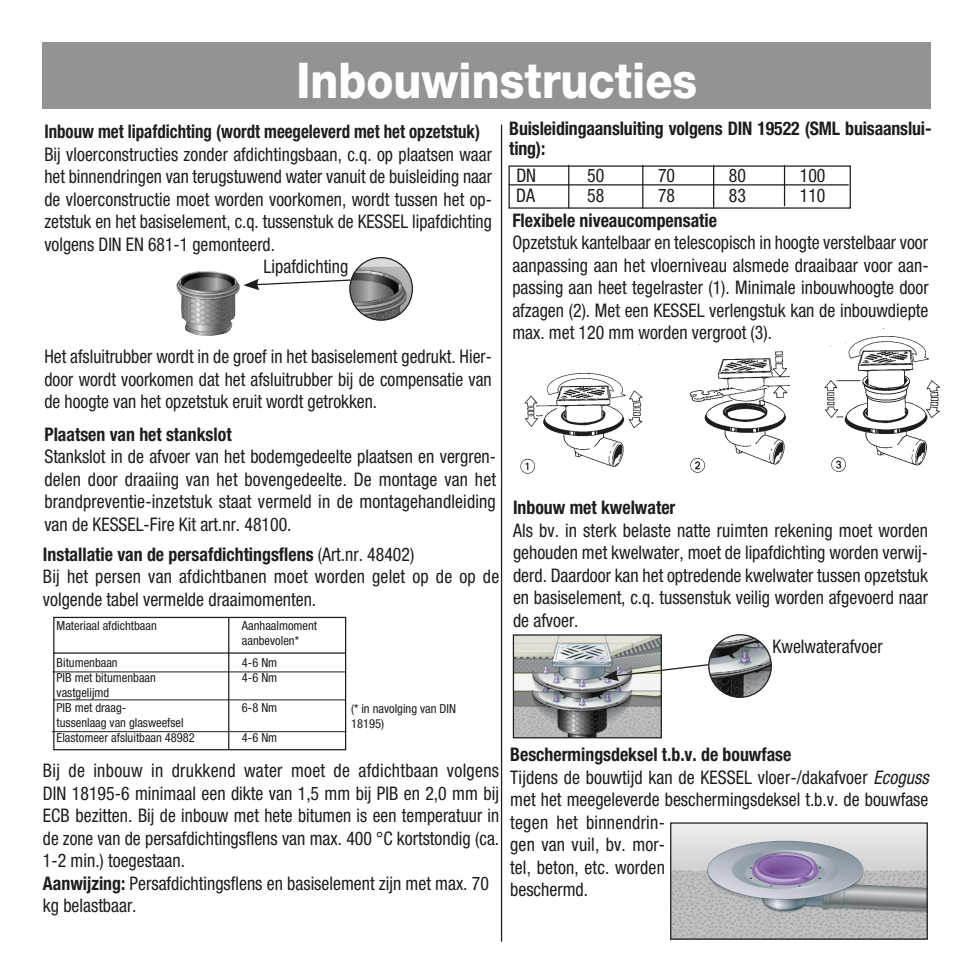
<style>
.page{position:relative;width:971px;height:971px;background:#fff}
.page>*{position:absolute;margin:0;border:0;box-sizing:border-box;transform-origin:0 0}
.t1{font:800 49.25px "Helvetica Neue LT Std";color:#fff;scale:.9 1}
.t2{font:condensed 18.75px/22.5px "Helvetica Neue LT Std";color:#1d1d1b;text-align:justify;scale:.95 1}
.t3{font:condensed 18.75px/22.5px "Helvetica Neue LT Std";color:#1d1d1b;text-align:justify;scale:.94 1}
.t4{font:700 condensed 18.75px/20px "Helvetica Neue LT Std";color:#1d1d1b;scale:.95 1}
.t5{font:700 condensed 18.75px "Helvetica Neue LT Std";color:#1d1d1b;scale:.9 1}
.t6{font:condensed 12.5px/15px "Helvetica Neue LT Std";color:#1d1d1b}
.s1{font-weight:700}
.s2{font-style:italic}
</style>
<div class="page">
<div style="left:43px;top:43px;width:888px;height:66px;background:#929395"></div>
<img style="left:520px;top:328px;width:420px;height:146px">
<hr style="left:508px;top:184px;width:341px;height:1px;background:#1d1d1b">
<hr style="left:568px;top:165px;width:1px;height:44px;background:#1d1d1b">
<hr style="left:642px;top:165px;width:1px;height:44px;background:#1d1d1b">
<hr style="left:713px;top:165px;width:1px;height:44px;background:#1d1d1b">
<hr style="left:784px;top:165px;width:1px;height:41px;background:#1d1d1b">
<img style="left:672px;top:824px;width:254px;height:114px">
<div style="left:670px;top:822px;width:258px;height:118px;border:1px solid #1d1d1b"></div>
<hr style="left:501px;top:125px;width:1px;height:817px;background:#1d1d1b">
<img style="left:350px;top:258px;width:62px;height:62px;border-radius:31px">
<div style="left:349px;top:257px;width:64px;height:64px;border:1px solid #1d1d1b;border-radius:50%"></div>
<svg style="left:176px;top:271px;width:175px;height:65px"></svg>
<img style="left:515px;top:636px;width:145px;height:100px">
<div style="left:513px;top:634px;width:149px;height:104px;border:1px solid #1d1d1b"></div>
<img style="left:709px;top:635px;width:62px;height:62px;border-radius:31px">
<div style="left:708px;top:634px;width:64px;height:64px;border:1px solid #1d1d1b;border-radius:50%"></div>
<svg style="left:603px;top:663px;width:107px;height:18px"></svg>
<hr style="left:53px;top:652px;width:292px;height:2px;background:#1d1d1b">
<hr style="left:53px;top:671px;width:293px;height:1px;background:#1d1d1b">
<hr style="left:52px;top:731px;width:294px;height:1px;background:#1d1d1b">
<hr style="left:54px;top:699px;width:292px;height:1px;background:#1d1d1b">
<hr style="left:228px;top:617px;width:1px;height:132px;background:#1d1d1b">
<div style="left:53px;top:617px;width:293px;height:133px;border:1px solid #1d1d1b"></div>
<h1 class="t1" style="left:296px;top:51px;width:447px">Inbouwinstructies</h1>
<p class="t5" style="left:44px;top:120px;width:485px">Inbouw met lipafdichting (wordt meegeleverd met het opzetstuk)</p>
<p class="t3" style="left:44px;top:143px;width:478px">Bij vloerconstructies zonder afdichtingsbaan, c.q. op plaatsen waar het binnendringen van terugstuwend water vanuit de buisleiding naar de vloerconstructie moet worden voorkomen, wordt tussen het op&shy;zetstuk en het basiselement, c.q. tussenstuk de KESSEL lipafdichting volgens DIN EN 681-1 gemonteerd.</p>
<p class="t4" style="left:509px;top:118px;width:446px">Buisleidingaansluiting volgens DIN 19522 (SML buisaanslui&shy;ting):</p>
<p class="t2" style="left:516px;top:164px;width:22px">DN</p>
<p class="t2" style="left:587px;top:164px;width:19px">50</p>
<p class="t2" style="left:658px;top:164px;width:20px">70</p>
<p class="t2" style="left:729px;top:164px;width:20px">80</p>
<p class="t2" style="left:800px;top:164px;width:28px">100</p>
<p class="t2" style="left:516px;top:184px;width:21px">DA</p>
<p class="t2" style="left:587px;top:184px;width:19px">58</p>
<p class="t2" style="left:658px;top:184px;width:20px">78</p>
<p class="t2" style="left:729px;top:184px;width:20px">83</p>
<p class="t2" style="left:800px;top:184px;width:28px">110</p>
<p class="t4" style="left:512px;top:210px;width:217px">Flexibele niveaucompensatie</p>
<p class="t2" style="left:512px;top:231px;width:440px">Opzetstuk kantelbaar en telescopisch in hoogte verstelbaar voor aanpassing aan het vloerniveau alsmede draaibaar voor aan&shy;passing aan heet tegelraster (1). Minimale inbouwhoogte door afzagen (2). Met een KESSEL verlengstuk kan de inbouwdiepte max. met 120 mm worden vergroot (3).</p>
<p class="t2" style="left:264px;top:255px;width:91px">Lipafdichting</p>
<p class="t3" style="left:44px;top:345px;width:478px">Het afsluitrubber wordt in de groef in het basiselement gedrukt. Hier&shy;door wordt voorkomen dat het afsluitrubber bij de compensatie van de hoogte van het opzetstuk eruit wordt getrokken.</p>
<p class="t4" style="left:44px;top:424px;width:199px">Plaatsen van het stankslot</p>
<p class="t2" style="left:44px;top:445px;width:477px">Stankslot in de afvoer van het bodemgedeelte plaatsen en vergren&shy;delen door draaiing van het bovengedeelte. De montage van het brandpreventie-inzetstuk staat vermeld in de montagehandleiding van de KESSEL-Fire Kit art.nr. 48100.</p>
<p class="t2" style="left:43px;top:543px;width:482px;text-align:left"><span class="s1">Installatie van de persafdichtingsflens</span> (Art.nr. 48402)<br>Bij het persen van afdichtbanen moet worden gelet op de op de volgende tabel vermelde draaimomenten.</p>
<p class="t6" style="left:57px;top:618px;width:102px">Materiaal afdichtbaan</p>
<p class="t6" style="left:242px;top:618px;width:77px">Aanhaalmoment aanbevolen*</p>
<p class="t6" style="left:57px;top:655px;width:63px">Bitumenbaan</p>
<p class="t6" style="left:242px;top:655px;width:37px">4-6 Nm</p>
<p class="t6" style="left:57px;top:670px;width:101px">PIB met bitumenbaan</p>
<p class="t6" style="left:242px;top:670px;width:37px">4-6 Nm</p>
<p class="t6" style="left:57px;top:685px;width:71px">vastgelijmd<br>PIB met draag-</p>
<p class="t6" style="left:242px;top:700px;width:37px">6-8 Nm</p>
<p class="t6" style="left:57px;top:715px;width:140px">tussenlaag van glasweefsel<br>Elastomeer afsluitbaan 48982</p>
<p class="t6" style="left:242px;top:730px;width:37px">4-6 Nm</p>
<p class="t6" style="left:351px;top:701px;width:107px">(* in navolging van DIN<br>18195)</p>
<p class="t2" style="left:43px;top:759px;width:482px;text-align:left">Bij de inbouw in drukkend water moet de afdichtbaan volgens DIN 18195-6 minimaal een dikte van 1,5 mm bij PIB en 2,0 mm bij ECB bezitten. Bij de inbouw met hete bitumen is een temperatuur in de zone van de persafdichtingsflens van max. 400 °C kortstondig (ca.<br>1-2 min.) toegestaan.<br><span class="s1">Aanwijzing:</span> Persafdichtingsflens en basiselement zijn met max. 70 kg belastbaar.</p>
<p class="t4" style="left:513px;top:497px;width:173px">Inbouw met kwelwater</p>
<p class="t2" style="left:513px;top:519px;width:439px">Als bv. in sterk belaste natte ruimten rekening moet worden gehouden met kwelwater, moet de lipafdichting worden verwij&shy;derd. Daardoor kan het optredende kwelwater tussen opzetstuk en basiselement, c.q. tussenstuk veilig worden afgevoerd naar de afvoer.</p>
<p class="t2" style="left:772px;top:634px;width:117px">Kwelwaterafvoer</p>
<p class="t2" style="left:510px;top:743px;width:442px;text-align:left"><span class="s1">Beschermingsdeksel t.b.v. de bouwfase<br></span>Tijdens de bouwtijd kan de KESSEL vloer-/dakafvoer <span class="s2">Ecoguss </span>met het meegeleverde beschermingsdeksel t.b.v. de bouwfase tegen het binnendrin-<br>gen van vuil, bv. mor-<br>tel, beton, etc. worden<br>beschermd.</p>
</div>
